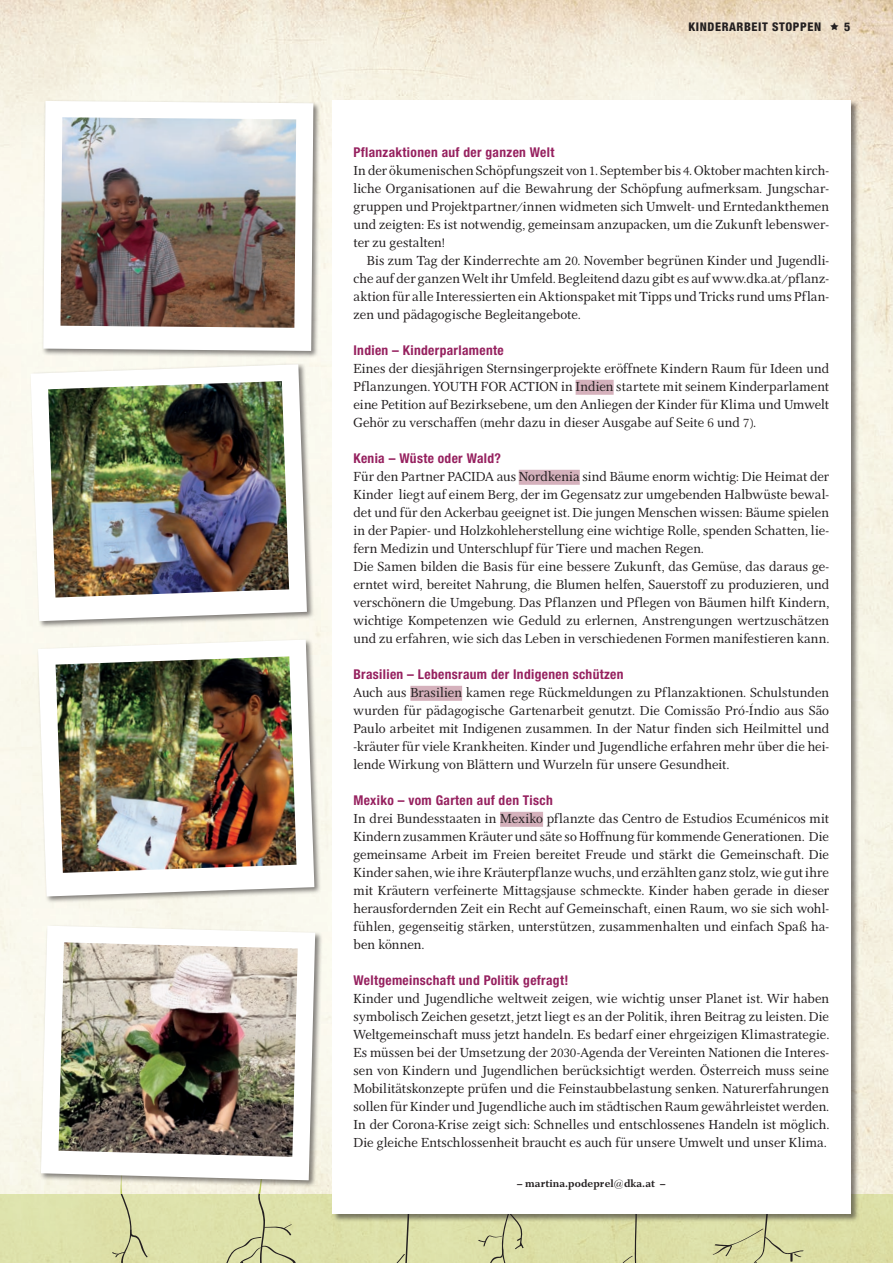
<style>
.page{position:relative;width:893px;height:1263px;background:#fff}
.page>*{position:absolute;margin:0;border:0;box-sizing:border-box;transform-origin:0 0}
.fliesstext{font:13.5px/18px "Res Publica";color:#231f20;text-align:justify}
.fliesstext2{font:13.5px/18px "Res Publica";color:#231f20;text-align:justify}
.fliestext_zwt_rot{font:700 condensed 13.5px "Helvetica Neue LT Std";letter-spacing:.025em;color:#96215f}
.t1{font:800 condensed 12px "Helvetica Neue LT Std";letter-spacing:.05em;color:#231f20}
.autor{font:700 10.5px "Res Publica";letter-spacing:.01em;color:#231f20}
</style>
<div class="page">
<img style="left:0;top:0;width:893px;height:1194px">
<div style="left:0;top:1194px;width:893px;height:69px;background:#dde0a9"></div>
<svg style="left:99px;top:1188px;width:49px;height:75px"></svg>
<svg style="left:220px;top:1188px;width:79px;height:75px"></svg>
<svg style="left:369px;top:1222px;width:45px;height:41px"></svg>
<svg style="left:478px;top:1222px;width:56px;height:41px"></svg>
<svg style="left:611px;top:1222px;width:39px;height:41px"></svg>
<svg style="left:712px;top:1222px;width:96px;height:41px"></svg>
<div style="left:332px;top:99px;width:527px;height:1123px;background:#231f20;opacity:.55"></div>
<div style="left:332px;top:100px;width:518px;height:1113px;background:#fff"></div>
<div style="left:576px;top:380px;width:38px;height:15px;background:#d5b1bc"></div>
<div style="left:519px;top:470px;width:61px;height:15px;background:#d5b1bc"></div>
<div style="left:410px;top:686px;width:52px;height:15px;background:#d5b1bc"></div>
<div style="left:500px;top:812px;width:43px;height:15px;background:#d5b1bc"></div>
<div style="left:40px;top:924px;width:283px;height:264px;background:#231f20;opacity:.55"></div>
<svg style="left:41px;top:926px;width:274px;height:254px"></svg>
<img style="left:59px;top:942px;width:239px;height:215px">
<div style="left:36px;top:638px;width:286px;height:266px;background:#231f20;opacity:.55"></div>
<svg style="left:38px;top:640px;width:276px;height:256px"></svg>
<img style="left:56px;top:656px;width:241px;height:217px">
<div style="left:29px;top:363px;width:286px;height:266px;background:#231f20;opacity:.55"></div>
<svg style="left:31px;top:364px;width:276px;height:257px"></svg>
<img style="left:48px;top:381px;width:241px;height:216px">
<div style="left:42px;top:99px;width:279px;height:259px;background:#231f20;opacity:.55"></div>
<svg style="left:43px;top:101px;width:270px;height:250px"></svg>
<img style="left:61px;top:117px;width:235px;height:211px">
<svg style="left:830px;top:22px;width:9px;height:8px"></svg>
<p class="t1" style="left:688px;top:19px;width:134px">KINDERARBEIT STOPPEN</p>
<p class="t1" style="left:844px;top:19px;width:8px">5</p>
<p class="fliestext_zwt_rot" style="left:353px;top:144px;width:202px">Pflanzaktionen auf der ganzen Welt</p>
<p class="fliesstext" style="left:353px;top:162px;width:477px">In der ökumenischen Schöpfungszeit von 1. September bis 4. Oktober machten kirch&shy;liche Organisationen auf die Bewahrung der Schöpfung aufmerksam. Jungschar&shy;gruppen und Projektpartner/innen widmeten sich Umwelt- und Erntedankthemen und zeigten: Es ist notwendig, gemeinsam anzupacken, um die Zukunft lebenswer&shy;ter zu gestalten!</p>
<p class="fliesstext2" style="left:353px;top:252px;width:477px;text-indent:14px">Bis zum Tag der Kinderrechte am 20. November begrünen Kinder und Jugendli&shy;che auf der ganzen Welt ihr Umfeld. Begleitend dazu gibt es auf www.dka.at/pflanz&shy;aktion für alle Interessierten ein Aktionspaket mit Tipps und Tricks rund ums Pflan&shy;zen und pädagogische Begleitangebote.</p>
<p class="fliestext_zwt_rot" style="left:353px;top:342px;width:152px">Indien – Kinderparlamente</p>
<p class="fliesstext" style="left:353px;top:360px;width:477px">Eines der diesjährigen Sternsingerprojekte eröffnete Kindern Raum für Ideen und Pflanzungen. YOUTH FOR ACTION in Indien startete mit seinem Kinderparlament eine Petition auf Bezirksebene, um den Anliegen der Kinder für Klima und Umwelt Gehör zu verschaffen (mehr dazu in dieser Ausgabe auf Seite 6 und 7).</p>
<p class="fliestext_zwt_rot" style="left:353px;top:450px;width:149px">Kenia – Wüste oder Wald?</p>
<p class="fliesstext" style="left:353px;top:468px;width:477px">Für den Partner PACIDA aus Nordkenia sind Bäume enorm wichtig: Die Heimat der Kinder liegt auf einem Berg, der im Gegensatz zur umgebenden Halbwüste bewal&shy;det und für den Ackerbau geeignet ist. Die jungen Menschen wissen: Bäume spielen in der Papier- und Holzkohleherstellung eine wichtige Rolle, spenden Schatten, lie&shy;fern Medizin und Unterschlupf für Tiere und machen Regen.</p>
<p class="fliesstext" style="left:353px;top:558px;width:477px">Die Samen bilden die Basis für eine bessere Zukunft, das Gemüse, das daraus ge&shy;erntet wird, bereitet Nahrung, die Blumen helfen, Sauerstoff zu produzieren, und verschönern die Umgebung. Das Pflanzen und Pflegen von Bäumen hilft Kindern, wichtige Kompetenzen wie Geduld zu erlernen, Anstrengungen wertzuschätzen und zu erfahren, wie sich das Leben in verschiedenen Formen manifestieren kann.</p>
<p class="fliestext_zwt_rot" style="left:353px;top:666px;width:272px">Brasilien – Lebensraum der Indigenen schützen</p>
<p class="fliesstext" style="left:353px;top:684px;width:477px">Auch aus Brasilien kamen rege Rückmeldungen zu Pflanzaktionen. Schulstunden wurden für pädagogische Gartenarbeit genutzt. Die Comissão Pró-Índio aus São Paulo arbeitet mit Indigenen zusammen. In der Natur finden sich Heilmittel und -kräuter für viele Krankheiten. Kinder und Jugendliche erfahren mehr über die hei&shy;lende Wirkung von Blättern und Wurzeln für unsere Gesundheit.</p>
<p class="fliestext_zwt_rot" style="left:353px;top:792px;width:201px">Mexiko – vom Garten auf den Tisch</p>
<p class="fliesstext" style="left:353px;top:810px;width:477px">In drei Bundesstaaten in Mexiko pflanzte das Centro de Estudios Ecuménicos mit Kindern zusammen Kräuter und säte so Hoffnung für kommende Generationen. Die gemeinsame Arbeit im Freien bereitet Freude und stärkt die Gemeinschaft. Die Kinder sahen, wie ihre Kräuterpflanze wuchs, und erzählten ganz stolz, wie gut ihre mit Kräutern verfeinerte Mittagsjause schmeckte. Kinder haben gerade in dieser herausfordernden Zeit ein Recht auf Gemeinschaft, einen Raum, wo sie sich wohl&shy;fühlen, gegenseitig stärken, unterstützen, zusammenhalten und einfach Spaß ha&shy;ben können.</p>
<p class="fliestext_zwt_rot" style="left:353px;top:972px;width:216px">Weltgemeinschaft und Politik gefragt!</p>
<p class="fliesstext" style="left:353px;top:990px;width:477px">Kinder und Jugendliche weltweit zeigen, wie wichtig unser Planet ist. Wir haben symbolisch Zeichen gesetzt, jetzt liegt es an der Politik, ihren Beitrag zu leisten. Die Weltgemeinschaft muss jetzt handeln. Es bedarf einer ehrgeizigen Klimastrategie.<br>Es müssen bei der Umsetzung der 2030-Agenda der Vereinten Nationen die Interes&shy;sen von Kindern und Jugendlichen berücksichtigt werden. Österreich muss seine Mobilitätskonzepte prüfen und die Feinstaubbelastung senken. Naturerfahrungen sollen für Kinder und Jugendliche auch im städtischen Raum gewährleistet werden.<br>In der Corona-Krise zeigt sich: Schnelles und entschlossenes Handeln ist möglich.<br>Die gleiche Entschlossenheit braucht es auch für unsere Umwelt und unser Klima.</p>
<p class="autor" style="left:517px;top:1177px;width:150px">– martina.podeprel@dka.at –</p>
</div>
